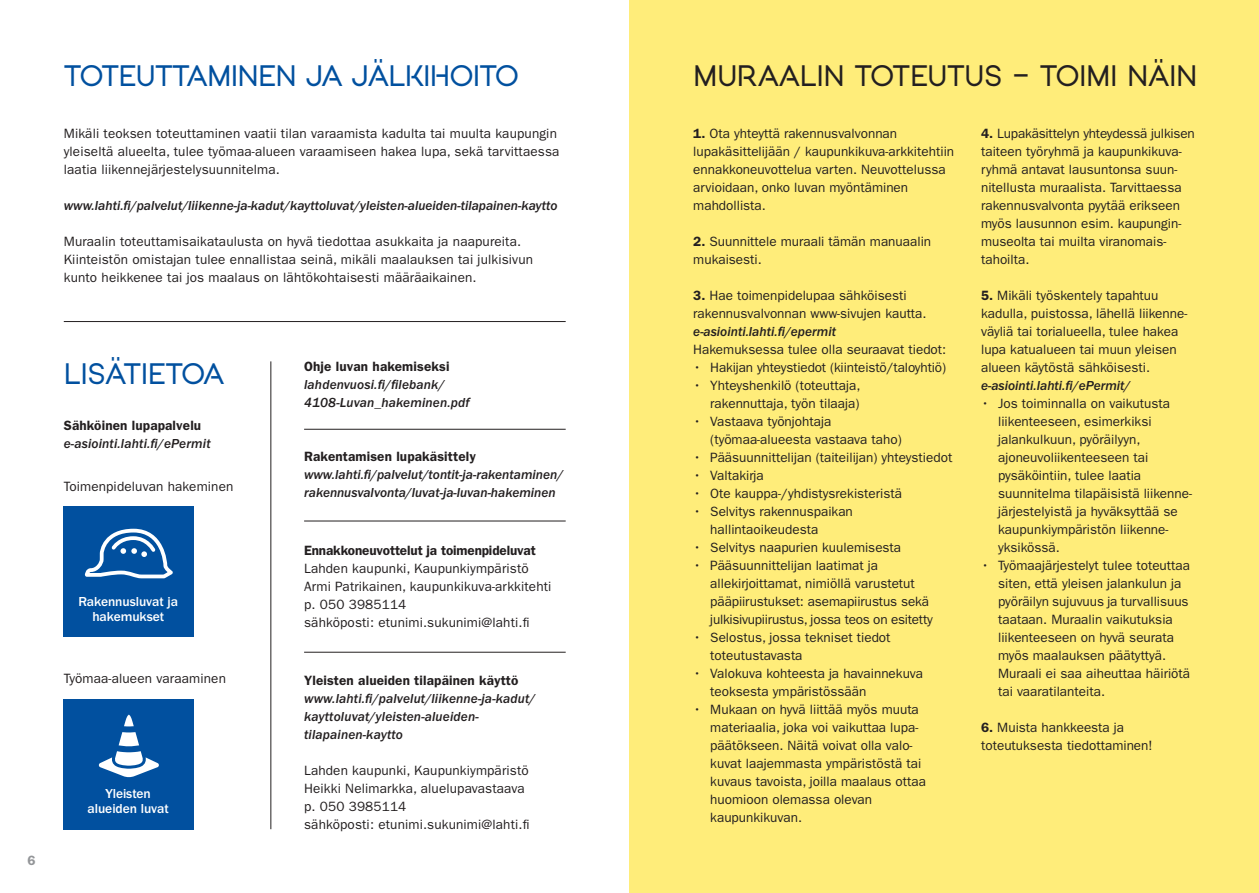
<style>
.page{position:relative;width:1259px;height:893px;background:#fff}
.page>*{position:absolute;margin:0;border:0;box-sizing:border-box;transform-origin:0 0}
.otsikko{font:30px "Lahti Sans";letter-spacing:-.025em;color:#01509f}
.otsikko-2{font:30px "Lahti Sans";letter-spacing:-.015em;color:#231f20}
.leipis{font:13.5px/18px "ITC Franklin Gothic Std";color:#231f20}
.leipis-2{font:13.5px/18px "ITC Franklin Gothic Std Med It";color:#231f20}
.t1{font:600 13.5px "ITC Franklin Gothic Std";letter-spacing:.01em;color:#231f20}
.t2{font:500 13.5px/15px "ITC Franklin Gothic Std";letter-spacing:-.005em;color:#fff;text-align:center}
.t3{font:600 13.5px "ITC Franklin Gothic Std";letter-spacing:-.01em;color:#231f20}
.t4{font:600 13.5px "ITC Franklin Gothic Std";color:#939598}
.s1{font-weight:600}
</style>
<div class="page">
<div style="left:629px;top:0;width:630px;height:893px;background:#ffed7a"></div>
<div style="left:64px;top:699px;width:130px;height:130px;background:#01509f"></div>
<svg style="left:124px;top:715px;width:10px;height:11px"></svg>
<svg style="left:98px;top:732px;width:61px;height:45px"></svg>
<div style="left:64px;top:507px;width:130px;height:130px;background:#01509f"></div>
<svg style="left:84px;top:528px;width:89px;height:51px"></svg>
<hr style="left:64px;top:321px;width:502px;height:1px;background:#231f20">
<hr style="left:304px;top:521px;width:262px;height:1px;background:#231f20">
<hr style="left:304px;top:429px;width:262px;height:1px;background:#231f20">
<hr style="left:271px;top:361px;width:1px;height:468px;background:#231f20">
<hr style="left:304px;top:652px;width:262px;height:1px;background:#231f20">
<p class="otsikko" style="left:64px;top:58px;width:457px">TOTEUTTAMINEN JA JÄLKIHOITO</p>
<p class="leipis" style="left:64px;top:124px;width:497px">Mikäli teoksen toteuttaminen vaatii tilan varaamista kadulta tai muulta kaupungin yleiseltä alueelta, tulee työmaa-alueen varaamiseen hakea lupa, sekä tarvittaessa laatia liikennejärjestelysuunnitelma.</p>
<p class="leipis-2" style="left:64px;top:196px;width:495px">www.lahti.fi/palvelut/liikenne-ja-kadut/kayttoluvat/yleisten-alueiden-tilapainen-kaytto</p>
<p class="leipis" style="left:64px;top:232px;width:459px">Muraalin toteuttamisaikataulusta on hyvä tiedottaa asukkaita ja naapureita.</p>
<p class="leipis" style="left:64px;top:250px;width:471px">Kiinteistön omistajan tulee ennallistaa seinä, mikäli maalauksen tai julkisivun kunto heikkenee tai jos maalaus on lähtökohtaisesti määräaikainen.</p>
<p class="otsikko" style="left:64px;top:356px;width:162px">LISÄTIETOA</p>
<p class="t1" style="left:64px;top:417px;width:139px">Sähköinen lupapalvelu</p>
<p class="leipis-2" style="left:64px;top:434px;width:148px">e-asiointi.lahti.fi/ePermit</p>
<p class="leipis" style="left:64px;top:477px;width:171px">Toimenpideluvan hakeminen</p>
<p class="t2" style="left:78px;top:594px;width:101px">Rakennusluvat ja hakemukset</p>
<p class="leipis" style="left:64px;top:670px;width:164px">Työmaa-alueen varaaminen</p>
<p class="t4" style="left:28px;top:852px;width:10px">6</p>
<p class="t2" style="left:88px;top:786px;width:83px">Yleisten alueiden luvat</p>
<p class="t1" style="left:304px;top:358px;width:147px">Ohje luvan hakemiseksi</p>
<p class="leipis-2" style="left:304px;top:375px;width:167px">lahdenvuosi.fi/filebank/<br>4108-Luvan_hakeminen.pdf</p>
<p class="t1" style="left:304px;top:448px;width:173px">Rakentamisen lupakäsittely</p>
<p class="leipis-2" style="left:304px;top:465px;width:261px">www.lahti.fi/palvelut/tontit-ja-rakentaminen/ rakennusvalvonta/luvat-ja-luvan-hakeminen</p>
<p class="t3" style="left:304px;top:542px;width:233px">Ennakkoneuvottelut ja toimenpideluvat</p>
<p class="leipis" style="left:304px;top:559px;width:226px">Lahden kaupunki, Kaupunkiympäristö</p>
<p class="leipis" style="left:304px;top:577px;width:249px">Armi Patrikainen, kaupunkikuva-arkkitehti</p>
<p class="leipis" style="left:304px;top:595px;width:104px">p. 050 3985114</p>
<p class="leipis" style="left:304px;top:613px;width:227px">sähköposti: etunimi.sukunimi@lahti.fi</p>
<p class="t1" style="left:304px;top:673px;width:216px">Yleisten alueiden tilapäinen käyttö</p>
<p class="leipis-2" style="left:304px;top:690px;width:233px">www.lahti.fi/palvelut/liikenne-ja-kadut/ kayttoluvat/yleisten-alueiden&shy;tilapainen-kaytto</p>
<p class="leipis" style="left:304px;top:762px;width:226px">Lahden kaupunki, Kaupunkiympäristö</p>
<p class="leipis" style="left:304px;top:780px;width:222px">Heikki Nelimarkka, aluelupavastaava</p>
<p class="leipis" style="left:304px;top:798px;width:104px">p. 050 3985114</p>
<p class="leipis" style="left:304px;top:816px;width:227px">sähköposti: etunimi.sukunimi@lahti.fi</p>
<p class="otsikko-2" style="left:693px;top:58px;width:506px">MURAALIN TOTEUTUS – TOIMI NÄIN</p>
<p class="leipis" style="left:693px;top:124px;width:262px"><span class="s1">1.</span> Ota yhteyttä rakennusvalvonnan lupakäsittelijään / kaupunkikuva-arkkitehtiin ennakkoneuvottelua varten. Neuvottelussa arvioidaan, onko luvan myöntäminen mahdollista.</p>
<p class="leipis" style="left:693px;top:232px;width:239px"><span class="s1">2.</span> Suunnittele muraali tämän manuaalin mukaisesti.</p>
<p class="leipis" style="left:693px;top:286px;width:235px"><span class="s1">3.</span> Hae toimenpidelupaa sähköisesti rakennusvalvonnan www-sivujen kautta.</p>
<p class="leipis-2" style="left:693px;top:322px;width:144px">e-asiointi.lahti.fi/epermit</p>
<p class="leipis" style="left:693px;top:340px;width:254px">Hakemuksessa tulee olla seuraavat tiedot:</p>
<p class="leipis" style="left:693px;top:358px;width:254px">• Hakijan yhteystiedot (kiinteistö/taloyhtiö)</p>
<p class="leipis" style="left:693px;top:376px;width:169px;text-align:right">• Yhteyshenkilö (toteuttaja, rakennuttaja, työn tilaaja)</p>
<p class="leipis" style="left:710px;top:412px;width:193px;text-indent:-17px">• Vastaava työnjohtaja (työmaa-alueesta vastaava taho)</p>
<p class="leipis" style="left:693px;top:448px;width:261px">• Pääsuunnittelijan (taiteilijan) yhteystiedot</p>
<p class="leipis" style="left:693px;top:466px;width:72px">• Valtakirja</p>
<p class="leipis" style="left:693px;top:484px;width:210px">• Ote kauppa-/yhdistysrekisteristä</p>
<p class="leipis" style="left:710px;top:502px;width:144px;text-indent:-17px">• Selvitys rakennuspaikan hallintaoikeudesta</p>
<p class="leipis" style="left:693px;top:538px;width:209px">• Selvitys naapurien kuulemisesta</p>
<p class="leipis" style="left:710px;top:556px;width:224px;text-indent:-17px">• Pääsuunnittelijan laatimat ja allekirjoittamat, nimiöllä varustetut pääpiirustukset: asemapiirustus sekä julkisivupiirustus, jossa teos on esitetty</p>
<p class="leipis" style="left:710px;top:628px;width:182px;text-indent:-17px">• Selostus, jossa tekniset tiedot toteutustavasta</p>
<p class="leipis" style="left:710px;top:664px;width:214px;text-indent:-17px">• Valokuva kohteesta ja havainnekuva teoksesta ympäristössään</p>
<p class="leipis" style="left:710px;top:700px;width:217px;text-indent:-17px">• Mukaan on hyvä liittää myös muuta materiaalia, joka voi vaikuttaa lupa&shy;päätökseen. Näitä voivat olla valo&shy;kuvat laajemmasta ympäristöstä tai kuvaus tavoista, joilla maalaus ottaa huomioon olemassa olevan kaupunkikuvan.</p>
<p class="leipis" style="left:981px;top:124px;width:215px"><span class="s1">4.</span> Lupakäsittelyn yhteydessä julkisen taiteen työryhmä ja kaupunkikuva&shy;ryhmä antavat lausuntonsa suun&shy;nitellusta muraalista. Tarvittaessa rakennusvalvonta pyytää erikseen myös lausunnon esim. kaupungin&shy;museolta tai muilta viranomais&shy;tahoilta.</p>
<p class="leipis" style="left:981px;top:286px;width:208px"><span class="s1">5.</span> Mikäli työskentely tapahtuu kadulla, puistossa, lähellä liikenne&shy;väyliä tai torialueella, tulee hakea lupa katualueen tai muun yleisen alueen käytöstä sähköisesti.</p>
<p class="leipis-2" style="left:981px;top:376px;width:151px">e-asiointi.lahti.fi/ePermit/</p>
<p class="leipis" style="left:998px;top:394px;width:195px;text-indent:-17px">• Jos toiminnalla on vaikutusta liikenteeseen, esimerkiksi jalankulkuun, pyöräilyyn, ajoneuvoliikenteeseen tai pysäköintiin, tulee laatia suunnitelma tilapäisistä liikenne&shy;järjestelyistä ja hyväksyttää se kaupunkiympäristön liikenne&shy;yksikössä.</p>
<p class="leipis" style="left:998px;top:556px;width:193px;text-indent:-17px">• Työmaajärjestelyt tulee toteuttaa siten, että yleisen jalankulun ja pyöräilyn sujuvuus ja turvallisuus taataan. Muraalin vaikutuksia liikenteeseen on hyvä seurata myös maalauksen päätyttyä.<br>Muraali ei saa aiheuttaa häiriötä tai vaaratilanteita.</p>
<p class="leipis" style="left:981px;top:718px;width:173px"><span class="s1">6.</span> Muista hankkeesta ja toteutuksesta tiedottaminen!</p>
</div>
